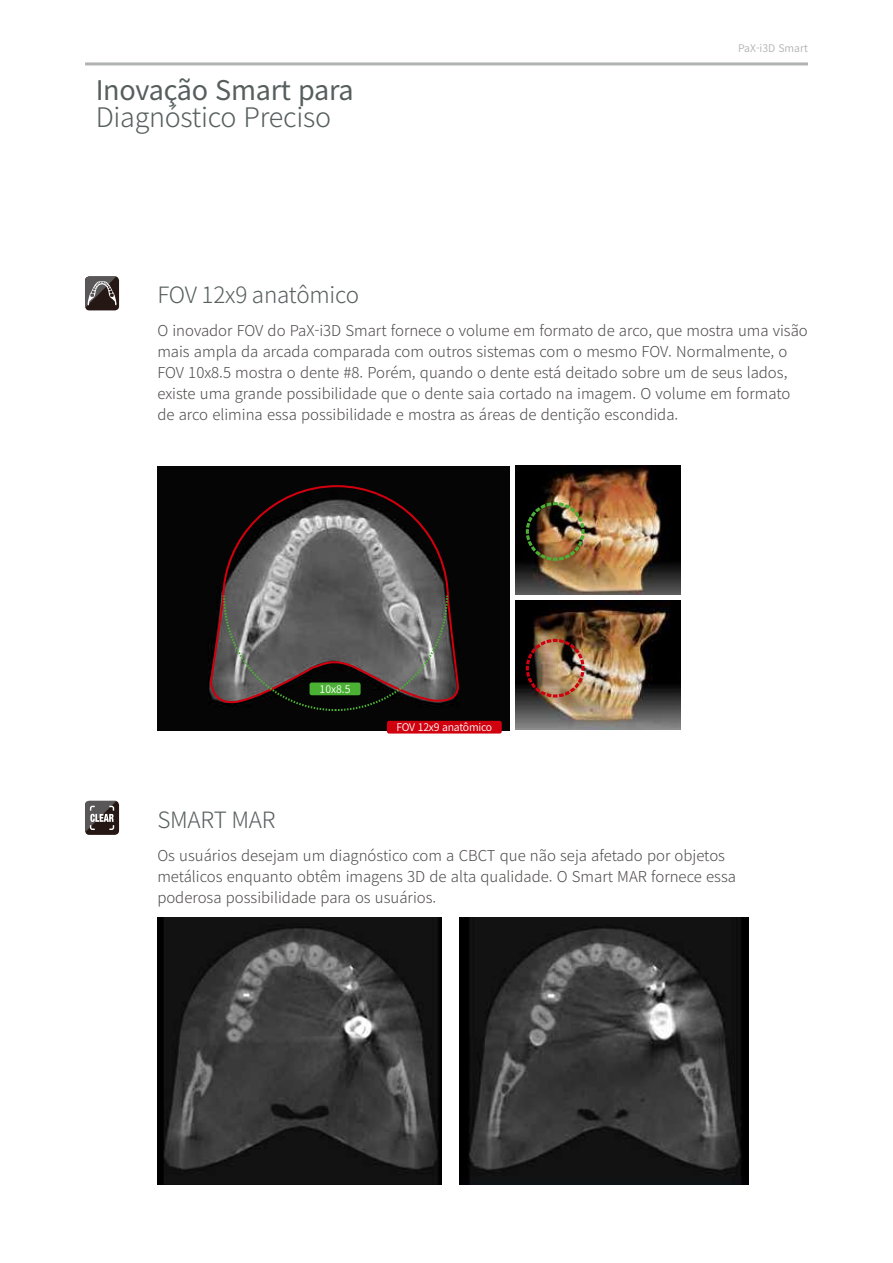
<style>
.page{position:relative;width:893px;height:1263px;background:#fff}
.page>*{position:absolute;margin:0;border:0;box-sizing:border-box;transform-origin:0 0}
.t1{font:300 27px "Noto Sans CJ Kjp";letter-spacing:-.01em;color:#575f5e}
.t2{font:27px "Noto Sans CJ Kjp";letter-spacing:-.01em;color:#575f5e}
.t3{font:300 22.5px "Noto Sans CJ Kjp";letter-spacing:-.01em;color:#575f5e}
.t4{font:300 15px/21px "Noto Sans CJ Kjp";color:#4d4949}
.t5{font:600 10.5px "Noto Sans CJ Kjp";letter-spacing:-.02em;color:#fff}
.t6{font:600 10.5px "Noto Sans CJ Kjp";color:#b0b3b2}
</style>
<div class="page">
<img style="left:516px;top:600px;width:164px;height:129px">
<img style="left:516px;top:465px;width:164px;height:129px">
<div style="left:157px;top:466px;width:353px;height:264px;background:#050505"></div>
<svg style="left:209px;top:484px;width:251px;height:227px"></svg>
<svg style="left:222px;top:594px;width:227px;height:118px"></svg>
<hr style="left:85px;top:62px;width:723px;height:3px;background:#b0b3b2">
<div style="left:85px;top:276px;width:34px;height:34px;background:#241714;border-radius:4px"></div>
<svg style="left:85px;top:276px;width:32px;height:32px"></svg>
<img style="left:524px;top:500px;width:62px;height:62px">
<img style="left:524px;top:637px;width:62px;height:62px">
<div style="left:310px;top:682px;width:51px;height:13px;background:#4ab134;border-radius:2px"></div>
<div style="left:387px;top:721px;width:115px;height:12px;background:#d0000f;border-radius:2px"></div>
<div style="left:85px;top:801px;width:34px;height:34px;background:#241714;border-radius:4px"></div>
<svg style="left:85px;top:801px;width:31px;height:31px"></svg>
<img style="left:157px;top:917px;width:284px;height:267px">
<img style="left:460px;top:917px;width:288px;height:267px">
<h1 class="t2" style="left:96px;top:75px;width:260px">Inovação Smart para</h1>
<h1 class="t1" style="left:96px;top:102px;width:237px">Diagnóstico Preciso</h1>
<p class="t6" style="left:738px;top:42px;width:71px">PaX-i3D Smart</p>
<h2 class="t3" style="left:157px;top:282px;width:203px">FOV 12x9 anatômico</h2>
<p class="t4" style="left:157px;top:321px;width:652px">O inovador FOV do PaX-i3D Smart fornece o volume em formato de arco, que mostra uma visão mais ampla da arcada comparada com outros sistemas com o mesmo FOV. Normalmente, o FOV 10x8.5 mostra o dente #8. Porém, quando o dente está deitado sobre um de seus lados, existe uma grande possibilidade que o dente saia cortado na imagem. O volume em formato de arco elimina essa possibilidade e mostra as áreas de dentição escondida.</p>
<p class="t5" style="left:320px;top:683px;width:32px">10x8.5</p>
<p class="t5" style="left:396px;top:721px;width:97px">FOV 12x9 anatômico</p>
<h2 class="t3" style="left:157px;top:807px;width:120px">SMART MAR</h2>
<p class="t4" style="left:157px;top:845px;width:580px">Os usuários desejam um diagnóstico com a CBCT que não seja afetado por objetos metálicos enquanto obtêm imagens 3D de alta qualidade. O Smart MAR fornece essa poderosa possibilidade para os usuários.</p>
</div>
